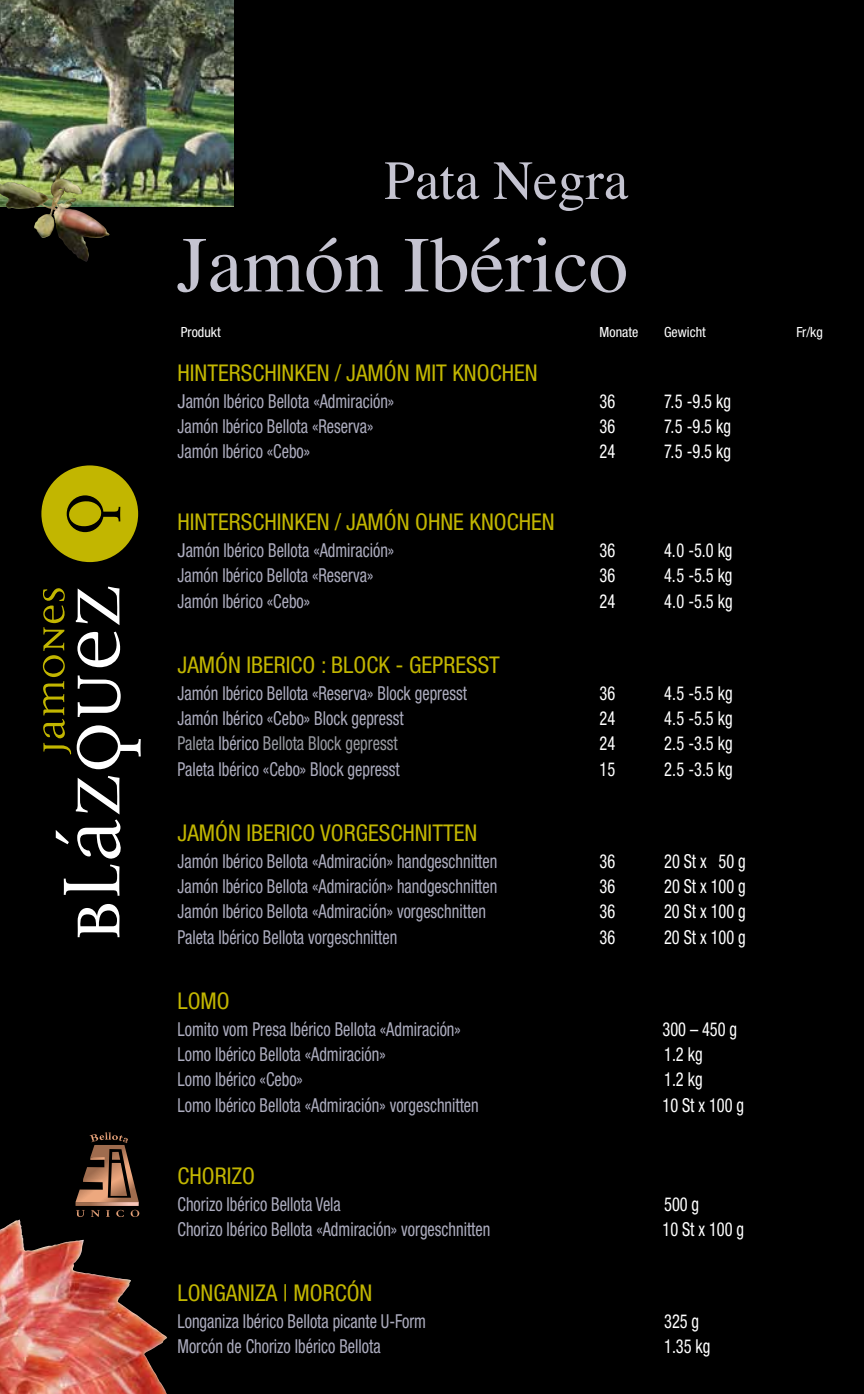
<style>
.page{position:relative;width:864px;height:1394px;background:#fff}
.page>*{position:absolute;margin:0;border:0;box-sizing:border-box;transform-origin:0 0}
.t1{font:79.27px "Times";color:#c5c4d1}
.t2{font:55.3px "Times";color:#c5c4d1}
.t3{font:condensed 23.1px "Helvetica Neue LT Std";color:#c2b600}
.t4{font:condensed 19.25px "Helvetica Neue LT Std";color:#acacbe;scale:.85 1}
.t5{font:condensed 19.25px "Helvetica Neue LT Std";color:#fff;scale:.85 1}
.t6{font:condensed 19.25px "Helvetica Neue LT Std";color:#acacbe}
.t7{font:condensed 19.25px "Helvetica Neue LT Std";color:#9799a0;scale:.85 1}
.t8{font:condensed 14px "Helvetica Neue LT Std";color:#fff}
.s1{color:#acacbe}
</style>
<div class="page">
<div style="left:0;top:0;width:863px;height:1394px;background:#000"></div>
<svg style="left:78px;top:904px;width:41px;height:33px"></svg>
<svg style="left:56px;top:776px;width:65px;height:120px"></svg>
<svg style="left:42px;top:587px;width:99px;height:182px"></svg>
<div style="left:41px;top:465px;width:97px;height:97px;background:#c2b600;border-radius:50%"></div>
<svg style="left:67px;top:495px;width:53px;height:37px"></svg>
<img style="left:0;top:0;width:233px;height:206px">
<img style="left:0;top:166px;width:89px;height:96px">
<svg style="left:75px;top:1202px;width:64px;height:4px"></svg>
<svg style="left:75px;top:1132px;width:64px;height:70px"></svg>
<svg style="left:76px;top:1210px;width:63px;height:7px"></svg>
<img style="left:0;top:1219px;width:167px;height:175px">
<h2 class="t2" style="left:384px;top:129px;width:245px">Pata Negra</h2>
<h1 class="t1" style="left:176px;top:191px;width:453px">Jamón Ibérico</h1>
<p class="t8" style="left:181px;top:324px;width:41px">Produkt</p>
<p class="t8" style="left:599px;top:324px;width:40px">Monate</p>
<p class="t8" style="left:663px;top:324px;width:43px">Gewicht</p>
<p class="t8" style="left:796px;top:324px;width:28px">Fr/kg</p>
<p class="t3" style="left:177px;top:359px;width:361px">HINTERSCHINKEN / JAMÓN MIT KNOCHEN</p>
<p class="t6" style="left:177px;top:390px;width:218px">Jamón Ibérico Bellota «Admiración»</p>
<p class="t5" style="left:599px;top:390px;width:20px">36</p>
<p class="t5" style="left:663px;top:390px;width:80px">7.5 -9.5 kg</p>
<p class="t4" style="left:177px;top:415px;width:232px">Jamón Ibérico Bellota «Reserva»</p>
<p class="t5" style="left:599px;top:415px;width:20px">36</p>
<p class="t5" style="left:663px;top:415px;width:80px">7.5 -9.5 kg</p>
<p class="t4" style="left:177px;top:440px;width:158px">Jamón Ibérico «Cebo»</p>
<p class="t5" style="left:599px;top:440px;width:20px">24</p>
<p class="t5" style="left:663px;top:440px;width:80px">7.5 -9.5 kg</p>
<p class="t3" style="left:177px;top:509px;width:378px">HINTERSCHINKEN / JAMÓN OHNE KNOCHEN</p>
<p class="t6" style="left:177px;top:539px;width:218px">Jamón Ibérico Bellota «Admiración»</p>
<p class="t5" style="left:599px;top:539px;width:20px">36</p>
<p class="t5" style="left:663px;top:539px;width:82px">4.0 -5.0 kg</p>
<p class="t4" style="left:177px;top:564px;width:232px">Jamón Ibérico Bellota «Reserva»</p>
<p class="t5" style="left:599px;top:564px;width:20px">36</p>
<p class="t5" style="left:663px;top:564px;width:82px">4.5 -5.5 kg</p>
<p class="t4" style="left:177px;top:590px;width:158px">Jamón Ibérico «Cebo»</p>
<p class="t5" style="left:599px;top:590px;width:20px">24</p>
<p class="t5" style="left:663px;top:590px;width:82px">4.0 -5.5 kg</p>
<p class="t3" style="left:177px;top:651px;width:324px">JAMÓN IBERICO : BLOCK - GEPRESST</p>
<p class="t4" style="left:177px;top:682px;width:342px">Jamón Ibérico Bellota «Reserva» Block gepresst</p>
<p class="t5" style="left:599px;top:682px;width:20px">36</p>
<p class="t5" style="left:663px;top:682px;width:82px">4.5 -5.5 kg</p>
<p class="t4" style="left:177px;top:707px;width:267px">Jamón Ibérico «Cebo» Block gepresst</p>
<p class="t5" style="left:599px;top:707px;width:20px">24</p>
<p class="t5" style="left:663px;top:707px;width:82px">4.5 -5.5 kg</p>
<p class="t7" style="left:177px;top:732px;width:260px">Paleta <span class="s1">Ibérico</span> Bellota Block gepresst</p>
<p class="t5" style="left:599px;top:732px;width:20px">24</p>
<p class="t5" style="left:663px;top:732px;width:82px">2.5 -3.5 kg</p>
<p class="t4" style="left:177px;top:758px;width:263px">Paleta Ibérico «Cebo» Block gepresst</p>
<p class="t5" style="left:599px;top:758px;width:20px">15</p>
<p class="t5" style="left:663px;top:758px;width:82px">2.5 -3.5 kg</p>
<p class="t3" style="left:177px;top:819px;width:301px">JAMÓN IBERICO VORGESCHNITTEN</p>
<p class="t4" style="left:177px;top:850px;width:377px">Jamón Ibérico Bellota «Admiración» handgeschnitten</p>
<p class="t5" style="left:599px;top:850px;width:20px">36</p>
<p class="t5" style="left:663px;top:850px;width:98px">20 St x 50 g</p>
<p class="t4" style="left:177px;top:875px;width:377px">Jamón Ibérico Bellota «Admiración» handgeschnitten</p>
<p class="t5" style="left:599px;top:875px;width:20px">36</p>
<p class="t5" style="left:663px;top:875px;width:98px">20 St x 100 g</p>
<p class="t4" style="left:177px;top:900px;width:364px">Jamón Ibérico Bellota «Admiración» vorgeschnitten</p>
<p class="t5" style="left:599px;top:900px;width:20px">36</p>
<p class="t5" style="left:663px;top:900px;width:98px">20 St x 100 g</p>
<p class="t4" style="left:177px;top:926px;width:260px">Paleta Ibérico Bellota vorgeschnitten</p>
<p class="t5" style="left:599px;top:926px;width:20px">36</p>
<p class="t5" style="left:663px;top:926px;width:98px">20 St x 100 g</p>
<p class="t3" style="left:177px;top:987px;width:54px">LOMO</p>
<p class="t4" style="left:177px;top:1018px;width:335px">Lomito vom Presa Ibérico Bellota «Admiración»</p>
<p class="t5" style="left:662px;top:1018px;width:89px">300 – 450 g</p>
<p class="t4" style="left:177px;top:1043px;width:246px">Lomo Ibérico Bellota «Admiración»</p>
<p class="t5" style="left:663px;top:1043px;width:47px">1.2 kg</p>
<p class="t4" style="left:177px;top:1068px;width:149px">Lomo Ibérico «Cebo»</p>
<p class="t5" style="left:663px;top:1068px;width:47px">1.2 kg</p>
<p class="t4" style="left:177px;top:1094px;width:356px">Lomo Ibérico Bellota «Admiración» vorgeschnitten</p>
<p class="t5" style="left:662px;top:1094px;width:98px">10 St x 100 g</p>
<p class="t3" style="left:177px;top:1162px;width:79px">CHORIZO</p>
<p class="t4" style="left:177px;top:1193px;width:194px">Chorizo Ibérico Bellota Vela</p>
<p class="t5" style="left:663px;top:1193px;width:43px">500 g</p>
<p class="t4" style="left:177px;top:1218px;width:369px">Chorizo Ibérico Bellota «Admiración» vorgeschnitten</p>
<p class="t5" style="left:662px;top:1218px;width:98px">10 St x 100 g</p>
<p class="t3" style="left:177px;top:1280px;width:196px">LONGANIZA | MORCÓN</p>
<p class="t4" style="left:177px;top:1310px;width:294px">Longaniza Ibérico Bellota picante U-Form</p>
<p class="t5" style="left:663px;top:1310px;width:43px">325 g</p>
<p class="t4" style="left:177px;top:1335px;width:240px">Morcón de Chorizo Ibérico Bellota</p>
<p class="t5" style="left:663px;top:1335px;width:56px">1.35 kg</p>
</div>
